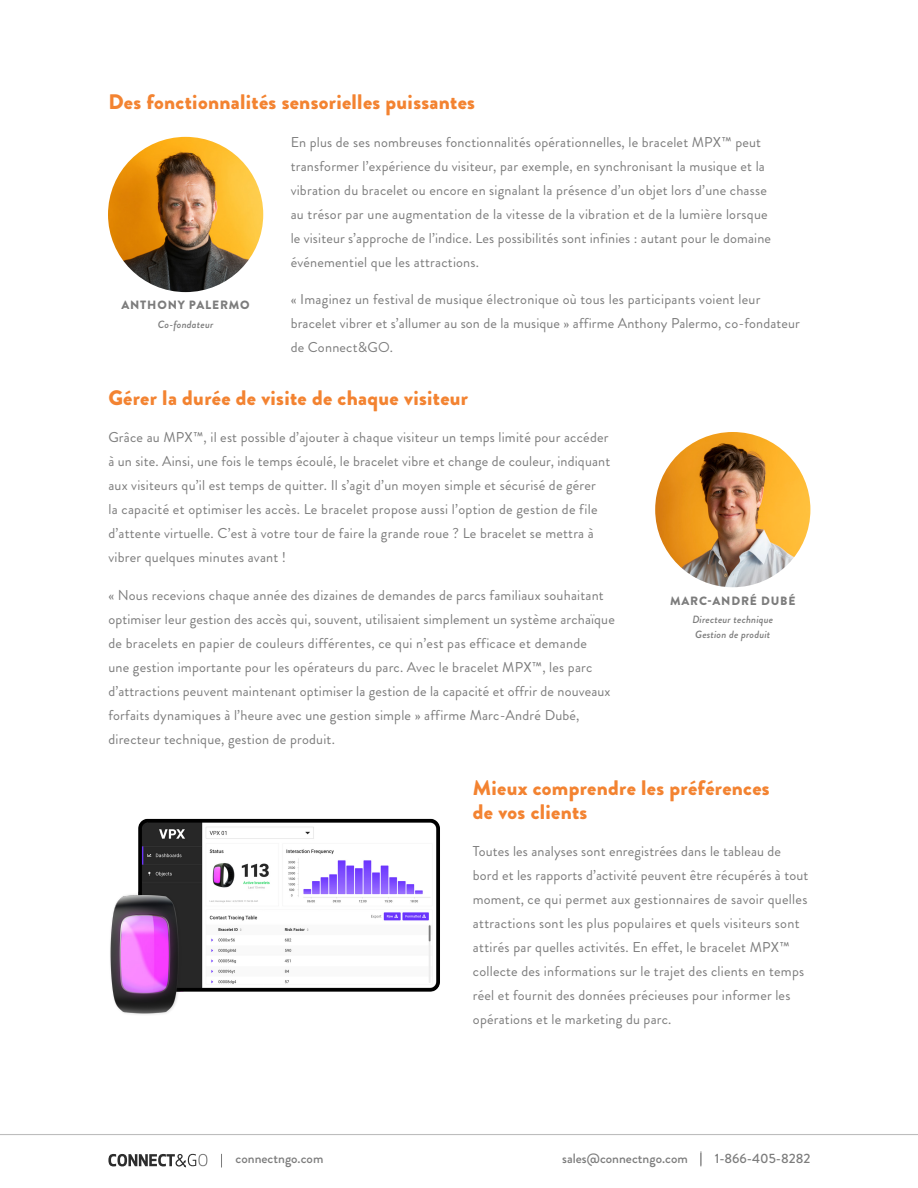
<style>
.page{position:relative;width:918px;height:1188px;background:#fff}
.page>*{position:absolute;margin:0;border:0;box-sizing:border-box;transform-origin:0 0}
.t1{font:900 21px/24px "Brandon Grotesque";letter-spacing:.015em;color:#f38331}
.t2{font:14.25px/24px "Brandon Grotesque";letter-spacing:.015em;color:#7c7c7c}
.t3{font:500 13.5px "Brandon Grotesque";color:#7c7c7c}
.t4{font:900 12px "Brandon Grotesque";letter-spacing:.07em;color:#7c7c7c}
.t5{font:italic 500 10.5px/15px "Brandon Grotesque";letter-spacing:.015em;color:#7c7c7c}
</style>
<div class="page">
<img style="left:108px;top:137px;width:155px;height:155px;border-radius:78px">
<img style="left:655px;top:432px;width:155px;height:155px;border-radius:78px">
<img style="left:110px;top:818px;width:330px;height:197px">
<hr style="left:0;top:1134px;width:918px;height:1px;background:#7c7c7c">
<svg style="left:108px;top:1154px;width:99px;height:13px"></svg>
<svg style="left:221px;top:1154px;width:1px;height:13px"></svg>
<svg style="left:700px;top:1153px;width:1px;height:13px"></svg>
<p class="t1" style="left:108px;top:90px;width:368px">Des fonctionnalités sensorielles puissantes</p>
<p class="t2" style="left:291px;top:130px;width:482px">En plus de ses nombreuses fonctionnalités opérationnelles, le bracelet MPX™ peut transformer l’expérience du visiteur, par exemple, en synchronisant la musique et la vibration du bracelet ou encore en signalant la présence d’un objet lors d’une chasse au trésor par une augmentation de la vitesse de la vibration et de la lumière lorsque le visiteur s’approche de l’indice. Les possibilités sont infinies : autant pour le domaine événementiel que les attractions.</p>
<p class="t2" style="left:291px;top:288px;width:511px">« Imaginez un festival de musique électronique où tous les participants voient leur bracelet vibrer et s’allumer au son de la musique » affirme Anthony Palermo, co-fondateur de Connect&amp;GO.</p>
<p class="t1" style="left:108px;top:386px;width:361px">Gérer la durée de visite de chaque visiteur</p>
<p class="t2" style="left:108px;top:426px;width:503px">Grâce au MPX™, il est possible d’ajouter à chaque visiteur un temps limité pour accéder à un site. Ainsi, une fois le temps écoulé, le bracelet vibre et change de couleur, indiquant aux visiteurs qu’il est temps de quitter. Il s’agit d’un moyen simple et sécurisé de gérer<br>la capacité et optimiser les accès. Le bracelet propose aussi l’option de gestion de file d’attente virtuelle. C’est à votre tour de faire la grande roue ? Le bracelet se mettra à vibrer quelques minutes avant !</p>
<p class="t2" style="left:108px;top:583px;width:508px">« Nous recevions chaque année des dizaines de demandes de parcs familiaux souhaitant optimiser leur gestion des accès qui, souvent, utilisaient simplement un système archaïque de bracelets en papier de couleurs différentes, ce qui n’est pas efficace et demande<br>une gestion importante pour les opérateurs du parc. Avec le bracelet MPX™, les parc d’attractions peuvent maintenant optimiser la gestion de la capacité et offrir de nouveaux forfaits dynamiques à l’heure avec une gestion simple » affirme Marc-André Dubé, directeur technique, gestion de produit.</p>
<p class="t1" style="left:473px;top:776px;width:298px">Mieux comprendre les préférences de vos clients</p>
<p class="t2" style="left:473px;top:840px;width:337px">Toutes les analyses sont enregistrées dans le tableau de bord et les rapports d’activité peuvent être récupérés à tout moment, ce qui permet aux gestionnaires de savoir quelles attractions sont les plus populaires et quels visiteurs sont attirés par quelles activités. En effet, le bracelet MPX™ collecte des informations sur le trajet des clients en temps réel et fournit des données précieuses pour informer les opérations et le marketing du parc.</p>
<p class="t4" style="left:121px;top:297px;width:130px">ANTHONY PALERMO</p>
<p class="t5" style="left:158px;top:317px;width:57px">Co-fondateur</p>
<p class="t4" style="left:670px;top:592px;width:127px">MARC-ANDRÉ DUBÉ</p>
<p class="t5" style="left:692px;top:612px;width:82px">Directeur technique<br>Gestion de produit</p>
<p class="t3" style="left:236px;top:1149px;width:89px">connectngo.com</p>
<p class="t3" style="left:562px;top:1149px;width:141px">sales@connectngo.com |</p>
<p class="t3" style="left:715px;top:1149px;width:97px">1-866-405-8282</p>
</div>
